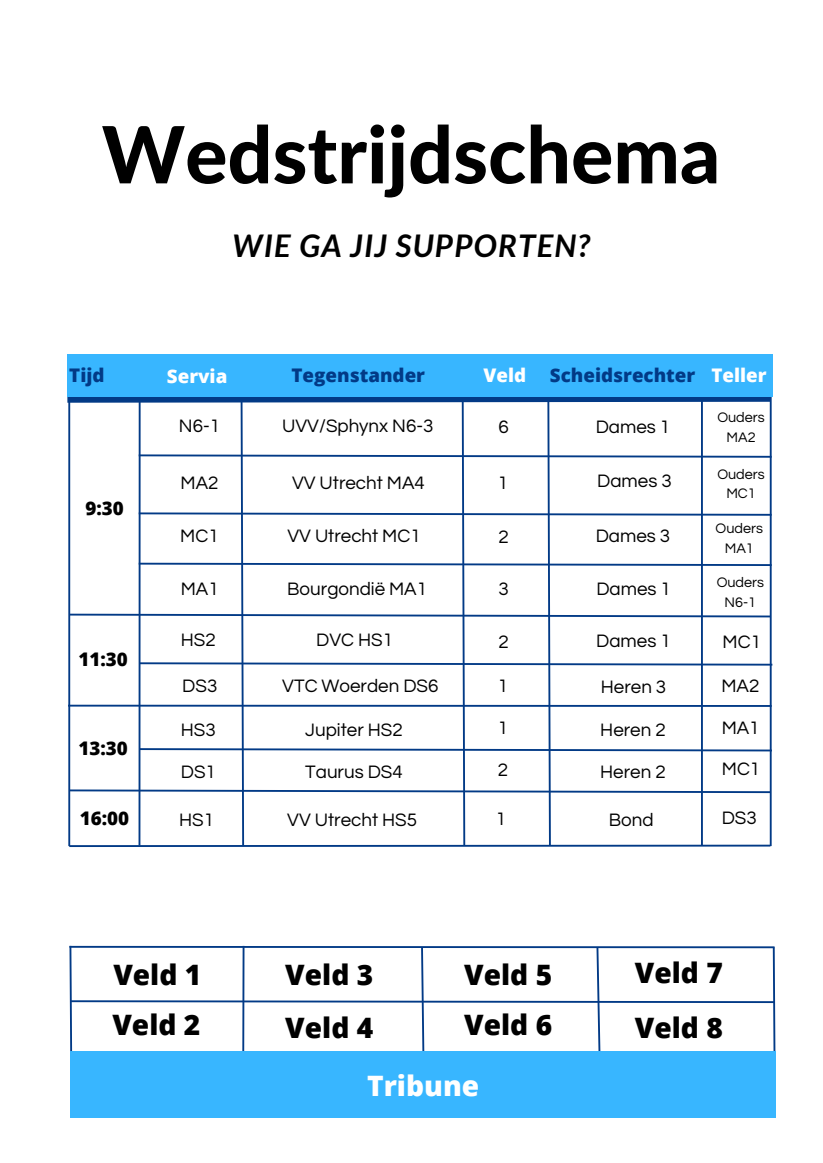
<style>
.page{position:relative;width:823px;height:1163px;background:#fff}
.page>*{position:absolute;margin:0;border:0;box-sizing:border-box;transform-origin:0 0}
.t1{font:800 78.88px "Lato Latin";color:#000}
.t2{font:italic 700 31.25px "Lato";letter-spacing:.045em;color:#000}
.t3{font:800 28.12px "Open Sans";color:#000}
.t4{font:800 28.12px "Open Sans";color:#fff}
.t5{font:18.75px "Questrial";color:#000}
.t6{font:800 18.75px "Open Sans";color:#023a86}
.t7{font:800 18.75px "Open Sans";color:#000}
.t8{font:800 18.75px "Open Sans";color:#fff}
.t9{font:14.38px "Questrial";color:#000}
</style>
<div class="page">
<div style="left:67px;top:354px;width:705px;height:43px;background:#38b6ff"></div>
<svg style="left:69px;top:945px;width:707px;height:173px"></svg>
<svg style="left:67px;top:372px;width:706px;height:475px"></svg>
<h4 class="t1" style="left:102px;top:120px;width:620px">Wedstrijdschema</h4>
<h6 class="t2" style="left:232px;top:226px;width:359px">WIE GA JIJ SUPPORTEN?</h6>
<h5 class="t6" style="left:69px;top:362px;width:37px">Tijd</h5>
<h5 class="t8" style="left:167px;top:363px;width:62px">Servia</h5>
<h5 class="t6" style="left:291px;top:362px;width:135px">Tegenstander</h5>
<p class="t8" style="left:483px;top:362px;width:44px">Veld</p>
<h5 class="t6" style="left:549px;top:362px;width:147px">Scheidsrechter</h5>
<p class="t8" style="left:711px;top:362px;width:57px">Teller</p>
<h2 class="t7" style="left:85px;top:495px;width:40px">9:30</h2>
<h5 class="t7" style="left:78px;top:646px;width:51px">11:30</h5>
<h5 class="t7" style="left:78px;top:735px;width:51px">13:30</h5>
<h6 class="t5" style="left:179px;top:417px;width:43px">N6-1</h6>
<p class="t5" style="left:282px;top:417px;width:153px">UVV/Sphynx N6-3</p>
<h4 class="t5" style="left:498px;top:418px;width:12px">6</h4>
<p class="t5" style="left:595px;top:418px;width:76px">Dames 1</p>
<p class="t9" style="left:717px;top:410px;width:49px">Ouders</p>
<h4 class="t9" style="left:726px;top:430px;width:30px">MA2</h4>
<p class="t5" style="left:180px;top:474px;width:39px">MA2</p>
<p class="t5" style="left:180px;top:527px;width:40px">MC1</p>
<h6 class="t5" style="left:292px;top:474px;width:134px">VV Utrecht MA4</h6>
<p class="t5" style="left:287px;top:527px;width:135px">VV Utrecht MC1</p>
<h6 class="t5" style="left:497px;top:474px;width:12px">1</h6>
<p class="t5" style="left:498px;top:527px;width:12px">2</p>
<h6 class="t5" style="left:597px;top:472px;width:76px">Dames 3</h6>
<p class="t5" style="left:595px;top:527px;width:76px">Dames 3</p>
<h6 class="t9" style="left:717px;top:467px;width:49px">Ouders</h6>
<p class="t9" style="left:726px;top:486px;width:31px">MC1</p>
<h4 class="t9" style="left:715px;top:521px;width:49px">Ouders</h4>
<h5 class="t9" style="left:724px;top:540px;width:30px">MA1</h5>
<p class="t5" style="left:181px;top:579px;width:39px">MA1</p>
<h5 class="t5" style="left:287px;top:579px;width:141px">Bourgondië MA1</h5>
<p class="t5" style="left:498px;top:579px;width:12px">3</p>
<h6 class="t5" style="left:596px;top:579px;width:76px">Dames 1</h6>
<h4 class="t9" style="left:716px;top:575px;width:49px">Ouders</h4>
<h6 class="t9" style="left:724px;top:595px;width:33px">N6-1</h6>
<p class="t5" style="left:181px;top:630px;width:36px">HS2</p>
<p class="t5" style="left:316px;top:630px;width:78px">DVC HS1</p>
<p class="t5" style="left:498px;top:633px;width:12px">2</p>
<h6 class="t5" style="left:596px;top:631px;width:76px">Dames 1</h6>
<h4 class="t5" style="left:722px;top:633px;width:40px">MC1</h4>
<h4 class="t5" style="left:182px;top:676px;width:37px">DS3</h4>
<h6 class="t5" style="left:282px;top:676px;width:157px">VTC Woerden DS6</h6>
<h4 class="t5" style="left:497px;top:676px;width:12px">1</h4>
<h4 class="t5" style="left:600px;top:677px;width:67px">Heren 3</h4>
<h6 class="t5" style="left:721px;top:676px;width:39px">MA2</h6>
<h6 class="t5" style="left:181px;top:720px;width:36px">HS3</h6>
<p class="t5" style="left:305px;top:720px;width:99px">Jupiter HS2</p>
<p class="t5" style="left:497px;top:718px;width:12px">1</p>
<h4 class="t5" style="left:600px;top:720px;width:67px">Heren 2</h4>
<h4 class="t5" style="left:721px;top:718px;width:39px">MA1</h4>
<p class="t5" style="left:181px;top:762px;width:37px">DS1</p>
<h4 class="t5" style="left:305px;top:762px;width:99px">Taurus DS4</h4>
<h6 class="t5" style="left:497px;top:761px;width:12px">2</h6>
<p class="t5" style="left:600px;top:762px;width:67px">Heren 2</p>
<p class="t5" style="left:721px;top:760px;width:40px">MC1</p>
<h6 class="t7" style="left:80px;top:805px;width:51px">16:00</h6>
<h6 class="t5" style="left:179px;top:811px;width:36px">HS1</h6>
<h5 class="t5" style="left:287px;top:811px;width:131px">VV Utrecht HS5</h5>
<p class="t5" style="left:495px;top:809px;width:12px">1</p>
<h4 class="t5" style="left:608px;top:811px;width:46px">Bond</h4>
<p class="t5" style="left:721px;top:808px;width:37px">DS3</p>
<p class="t3" style="left:285px;top:955px;width:89px">Veld 3</p>
<p class="t3" style="left:634px;top:953px;width:89px">Veld 7</p>
<p class="t3" style="left:113px;top:955px;width:89px">Veld 1</p>
<p class="t3" style="left:112px;top:1004px;width:89px">Veld 2</p>
<p class="t3" style="left:285px;top:1008px;width:89px">Veld 4</p>
<p class="t3" style="left:464px;top:1004px;width:89px">Veld 6</p>
<p class="t3" style="left:464px;top:955px;width:89px">Veld 5</p>
<p class="t3" style="left:634px;top:1008px;width:89px">Veld 8</p>
<h1 class="t4" style="left:367px;top:1065px;width:114px">Tribune</h1>
</div>
